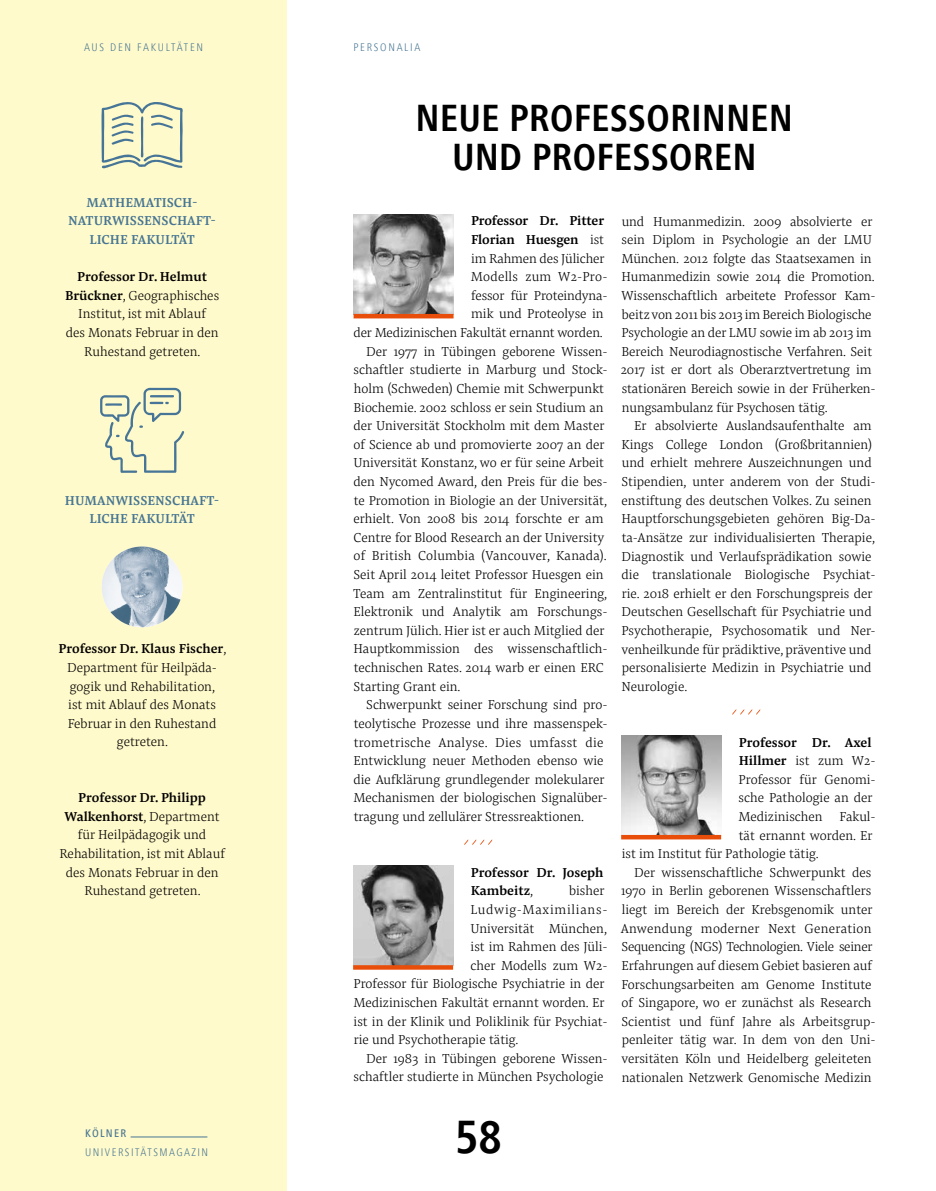
<style>
.page{position:relative;width:936px;height:1191px;background:#fff}
.page>*{position:absolute;margin:0;border:0;box-sizing:border-box;transform-origin:0 0}
.t1{font:700 condensed 48px "Frutiger Next LT";color:#000}
.t2{font:700 condensed 39px/39px "Frutiger Next LT";color:#000;text-align:center}
.t3{font:300 13.5px/18.6px "Pensum Pro";color:#000}
.t4{font:300 13.5px "Pensum Pro";letter-spacing:.02em;color:#000}
.t5{font:500 13.5px/18.6px "Pensum Pro";color:#467593;text-align:center}
.t6{font:500 13.5px/18.6px "Pensum Pro";letter-spacing:-.01em;color:#000}
.t7{font:300 13.5px "Pensum Pro";letter-spacing:-.02em;color:#000}
.t8{font:300 13.5px "Pensum Pro";letter-spacing:.055em;color:#000}
.t9{font:300 condensed 11.4px "Frutiger Next LT";letter-spacing:.15em;color:#467593}
.t10{font:300 condensed 11.4px "Frutiger Next LT";letter-spacing:.13em;color:#467593}
.t11{font:500 condensed 11.4px "Frutiger Next LT";letter-spacing:.11em;color:#467593}
.s1{font-weight:500}
.s2{font-weight:300}
</style>
<div class="page">
<div style="left:0;top:0;width:286px;height:1191px;background:#fffacb"></div>
<img style="left:353px;top:215px;width:100px;height:99px">
<hr style="left:353px;top:314px;width:100px;height:4px;background:#e94d0a">
<svg style="left:464px;top:839px;width:28px;height:6px"></svg>
<img style="left:621px;top:735px;width:100px;height:100px">
<hr style="left:621px;top:835px;width:100px;height:4px;background:#e94d0a">
<svg style="left:732px;top:709px;width:28px;height:6px"></svg>
<img style="left:353px;top:866px;width:100px;height:99px">
<svg style="left:353px;top:965px;width:100px;height:4px"></svg>
<img style="left:102px;top:546px;width:80px;height:81px;border-radius:40px">
<svg style="left:100px;top:388px;width:84px;height:85px"></svg>
<svg style="left:101px;top:102px;width:82px;height:67px"></svg>
<hr style="left:131px;top:1136px;width:76px;height:1px;background:#467593">
<p class="t9" style="left:84px;top:41px;width:121px">AUS DEN FAKULTÄTEN</p>
<p class="t5" style="left:68px;top:193px;width:148px">MATHEMATISCH-<br>NATURWISSENSCHAFT-<br>LICHE FAKULTÄT</p>
<p class="t3" style="left:65px;top:267px;width:156px;text-align:center"><span class="s1">Professor Dr. Helmut<br>Brückner</span>, Geographisches<br>Institut, ist mit Ablauf<br>des Monats Februar in den<br>Ruhestand getreten.</p>
<p class="t5" style="left:65px;top:490px;width:154px">HUMANWISSENSCHAFT-<br>LICHE FAKULTÄT</p>
<p class="t3" style="left:58px;top:639px;width:170px;text-align:center"><span class="s1">Professor Dr. Klaus Fischer</span>,<br>Department für Heilpäda&shy;gogik und Rehabilitation,<br>ist mit Ablauf des Monats<br>Februar in den Ruhestand getreten.</p>
<p class="t3" style="left:59px;top:788px;width:167px;text-align:center"><span class="s1">Professor Dr. Philipp<br>Walkenhorst</span>, Department für Heilpädagogik und<br>Rehabilitation, ist mit Ablauf des Monats Februar in den<br>Ruhestand getreten.</p>
<p class="t11" style="left:85px;top:1127px;width:43px">KÖLNER</p>
<p class="t10" style="left:85px;top:1145px;width:125px">UNIVERSITÄTSMAGAZIN</p>
<p class="t9" style="left:353px;top:41px;width:69px">PERSONALIA</p>
<h2 class="t2" style="left:415px;top:99px;width:379px">NEUE PROFESSORINNEN<br>UND PROFESSOREN</h2>
<p class="t6" style="left:471px;top:211px;width:134px">Professor Dr. Pitter</p>
<p class="t6" style="left:471px;top:230px;width:134px">Florian Huesgen <span class="s2">ist</span></p>
<p class="t3" style="left:471px;top:249px;width:135px">im Rahmen des Jülicher</p>
<p class="t4" style="left:471px;top:267px;width:138px">Modells zum W2-Pro-</p>
<p class="t3" style="left:471px;top:286px;width:138px">fessor für Proteindyna-</p>
<p class="t3" style="left:471px;top:304px;width:134px">mik und Proteolyse in</p>
<p class="t3" style="left:353px;top:323px;width:251px">der Medizinischen Fakultät ernannt worden.</p>
<p class="t3" style="left:366px;top:342px;width:243px">Der 1977 in Tübingen geborene Wissen-</p>
<p class="t3" style="left:353px;top:360px;width:255px">schaftler studierte in Marburg und Stock-</p>
<p class="t3" style="left:354px;top:379px;width:252px">holm (Schweden) Chemie mit Schwerpunkt</p>
<p class="t3" style="left:353px;top:397px;width:251px">Biochemie. 2002 schloss er sein Studium an</p>
<p class="t3" style="left:353px;top:416px;width:252px">der Universität Stockholm mit dem Master</p>
<p class="t3" style="left:353px;top:435px;width:252px">of Science ab und promovierte 2007 an der</p>
<p class="t3" style="left:353px;top:453px;width:252px">Universität Konstanz, wo er für seine Arbeit</p>
<p class="t3" style="left:353px;top:472px;width:255px">den Nycomed Award, den Preis für die bes-</p>
<p class="t3" style="left:353px;top:490px;width:255px">te Promotion in Biologie an der Universität,</p>
<p class="t3" style="left:353px;top:509px;width:251px">erhielt. Von 2008 bis 2014 forschte er am</p>
<p class="t3" style="left:353px;top:528px;width:252px">Centre for Blood Research an der University</p>
<p class="t3" style="left:353px;top:546px;width:255px">of British Columbia (Vancouver, Kanada).</p>
<p class="t3" style="left:353px;top:565px;width:251px">Seit April 2014 leitet Professor Huesgen ein</p>
<p class="t3" style="left:353px;top:583px;width:255px">Team am Zentralinstitut für Engineering,</p>
<p class="t3" style="left:353px;top:602px;width:255px">Elektronik und Analytik am Forschungs-</p>
<p class="t3" style="left:353px;top:621px;width:252px">zentrum Jülich. Hier ist er auch Mitglied der</p>
<p class="t3" style="left:353px;top:639px;width:254px">Hauptkommission des wissenschaftlich-</p>
<p class="t3" style="left:353px;top:658px;width:252px">technischen Rates. 2014 warb er einen ERC</p>
<p class="t3" style="left:353px;top:676px;width:109px">Starting Grant ein.</p>
<p class="t3" style="left:366px;top:695px;width:243px">Schwerpunkt seiner Forschung sind pro-</p>
<p class="t3" style="left:353px;top:714px;width:255px">teolytische Prozesse und ihre massenspek-</p>
<p class="t4" style="left:353px;top:732px;width:251px">trometrische Analyse. Dies umfasst die</p>
<p class="t3" style="left:353px;top:751px;width:251px">Entwicklung neuer Methoden ebenso wie</p>
<p class="t3" style="left:353px;top:769px;width:252px">die Aufklärung grundlegender molekularer</p>
<p class="t3" style="left:353px;top:788px;width:256px">Mechanismen der biologischen Signalüber-</p>
<p class="t3" style="left:353px;top:807px;width:232px">tragung und zellulärer Stressreaktionen.</p>
<p class="t6" style="left:470px;top:862px;width:134px">Professor Dr. Joseph<br>Kambeitz<span class="s2">,</span></p>
<p class="t3" style="left:569px;top:881px;width:37px">bisher</p>
<p class="t8" style="left:470px;top:900px;width:137px">Ludwig-Maximilians-</p>
<p class="t3" style="left:470px;top:918px;width:138px">Universität München,</p>
<p class="t3" style="left:470px;top:937px;width:138px">ist im Rahmen des Jüli-</p>
<p class="t3" style="left:470px;top:955px;width:137px">cher Modells zum W2-</p>
<p class="t3" style="left:353px;top:974px;width:252px">Professor für Biologische Psychiatrie in der</p>
<p class="t3" style="left:353px;top:993px;width:252px">Medizinischen Fakultät ernannt worden. Er</p>
<p class="t3" style="left:353px;top:1011px;width:255px">ist in der Klinik und Poliklinik für Psychiat-</p>
<p class="t3" style="left:353px;top:1030px;width:166px">rie und Psychotherapie tätig.</p>
<p class="t3" style="left:366px;top:1048px;width:243px">Der 1983 in Tübingen geborene Wissen-</p>
<p class="t3" style="left:353px;top:1067px;width:251px">schaftler studierte in München Psychologie</p>
<p class="t3" style="left:620px;top:211px;width:256px">und Humanmedizin. 2009 absolvierte er sein Diplom in Psychologie an der LMU München. 2012 folgte das Staatsexamen in Humanmedizin sowie 2014 die Promotion.<br>Wissenschaftlich arbeitete Professor Kam&shy;beitz von 2011 bis 2013 im Bereich Biologische Psychologie an der LMU sowie im ab 2013 im Bereich Neurodiagnostische Verfahren. Seit 2017 ist er dort als Oberarztvertretung im stationären Bereich sowie in der Früherken&shy;nungsambulanz für Psychosen tätig.</p>
<p class="t3" style="left:621px;top:416px;width:256px;text-indent:13px">Er absolvierte Auslandsaufenthalte am Kings College London (Großbritannien) und erhielt mehrere Auszeichnungen und Stipendien, unter anderem von der Studi&shy;enstiftung des deutschen Volkes. Zu seinen Hauptforschungsgebieten gehören Big-Da&shy;ta-Ansätze zur individualisierten Therapie, Diagnostik und Verlaufsprädikation sowie die translationale Biologische Psychiat&shy;rie. 2018 erhielt er den Forschungspreis der Deutschen Gesellschaft für Psychiatrie und Psychotherapie, Psychosomatik und Ner&shy;venheilkunde für prädiktive, präventive und personalisierte Medizin in Psychiatrie und Neurologie.</p>
<p class="t3" style="left:738px;top:732px;width:139px"><span class="s1">Professor Dr. Axel<br>Hillmer</span> ist zum W2-<br>Professor für Genomi&shy;sche Pathologie an der<br>Medizinischen</p>
<p class="t3" style="left:839px;top:807px;width:38px">Fakul-</p>
<p class="t3" style="left:738px;top:825px;width:135px">tät ernannt worden. Er</p>
<p class="t3" style="left:621px;top:844px;width:198px">ist im Institut für Pathologie tätig.</p>
<p class="t3" style="left:634px;top:863px;width:239px">Der wissenschaftliche Schwerpunkt des</p>
<p class="t3" style="left:621px;top:881px;width:252px">1970 in Berlin geborenen Wissenschaftlers</p>
<p class="t3" style="left:621px;top:900px;width:252px">liegt im Bereich der Krebsgenomik unter</p>
<p class="t4" style="left:620px;top:918px;width:252px">Anwendung moderner Next Generation</p>
<p class="t7" style="left:621px;top:937px;width:252px">Sequencing (NGS) Technologien. Viele seiner</p>
<p class="t3" style="left:621px;top:956px;width:252px">Erfahrungen auf diesem Gebiet basieren auf</p>
<p class="t3" style="left:621px;top:974px;width:251px">Forschungsarbeiten am Genome Institute</p>
<p class="t3" style="left:621px;top:993px;width:251px">of Singapore, wo er zunächst als Research</p>
<p class="t3" style="left:621px;top:1011px;width:255px">Scientist und fünf Jahre als Arbeitsgrup-</p>
<p class="t3" style="left:621px;top:1030px;width:255px">penleiter tätig war. In dem von den Uni-</p>
<p class="t3" style="left:621px;top:1049px;width:252px">versitäten Köln und Heidelberg geleiteten</p>
<p class="t3" style="left:621px;top:1067px;width:251px">nationalen Netzwerk Genomische Medizin</p>
<h1 class="t1" style="left:455px;top:1110px;width:48px">58</h1>
</div>
